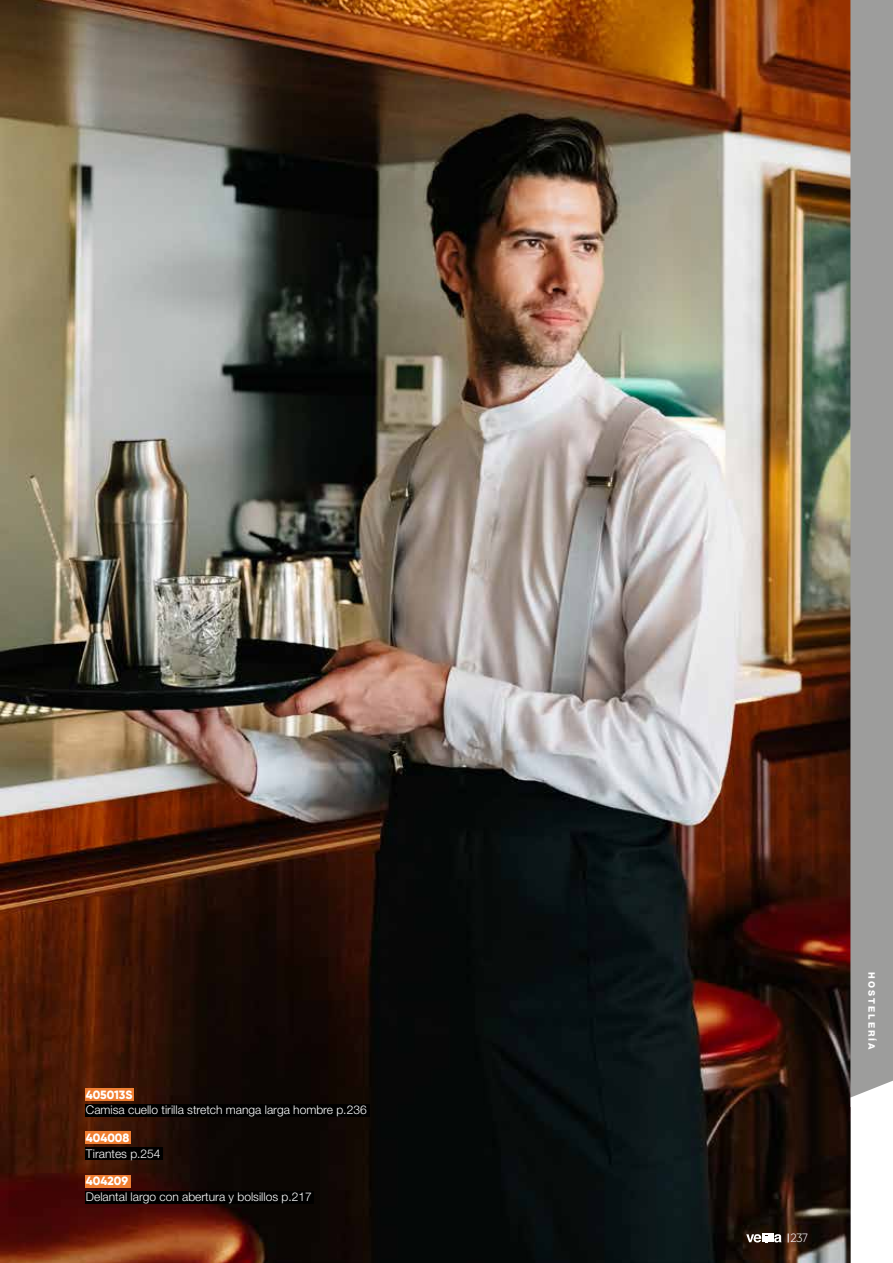
<style>
.page{position:relative;width:893px;height:1263px;background:#fff}
.page>*{position:absolute;margin:0;border:0;box-sizing:border-box;transform-origin:0 0}
.t1{font:300 12px "Helvetica Neue LT Std";color:#fff}
.t2{font:800 12px "Gilroy";color:#fff}
.t3{font:300 12px "Gilroy";color:#fff}
.t4{font:800 9px "Helvetica Neue LT Std";letter-spacing:.23em;color:#fff}
</style>
<div class="page">
<img style="left:0;top:0;width:851px;height:1263px">
<div style="left:850px;top:0;width:43px;height:1122px;background:#9d9d9c"></div>
<svg style="left:746px;top:1233px;width:36px;height:9px"></svg>
<svg style="left:851px;top:1081px;width:42px;height:41px"></svg>
<div style="left:85px;top:1088px;width:49px;height:12px;background:#f07e31"></div>
<div style="left:85px;top:1104px;width:285px;height:12px;background:#000"></div>
<div style="left:85px;top:1191px;width:228px;height:12px;background:#000"></div>
<div style="left:85px;top:1147px;width:78px;height:13px;background:#000"></div>
<div style="left:85px;top:1175px;width:46px;height:13px;background:#f07e31"></div>
<div style="left:85px;top:1131px;width:46px;height:13px;background:#f07e31"></div>
<p class="t2" style="left:86px;top:1087px;width:48px">405013S</p>
<p class="t1" style="left:86px;top:1103px;width:282px">Camisa cuello tirilla stretch manga larga hombre p.236</p>
<p class="t2" style="left:86px;top:1130px;width:45px">404008</p>
<p class="t1" style="left:86px;top:1146px;width:76px">Tirantes p.254</p>
<p class="t2" style="left:86px;top:1173px;width:44px">404209</p>
<p class="t1" style="left:86px;top:1189px;width:227px">Delantal largo con abertura y bolsillos p.217</p>
<p class="t4" style="left:877px;top:972px;width:79px;rotate:90deg">HOSTELERÍA</p>
<p class="t3" style="left:790px;top:1230px;width:19px">237</p>
</div>
